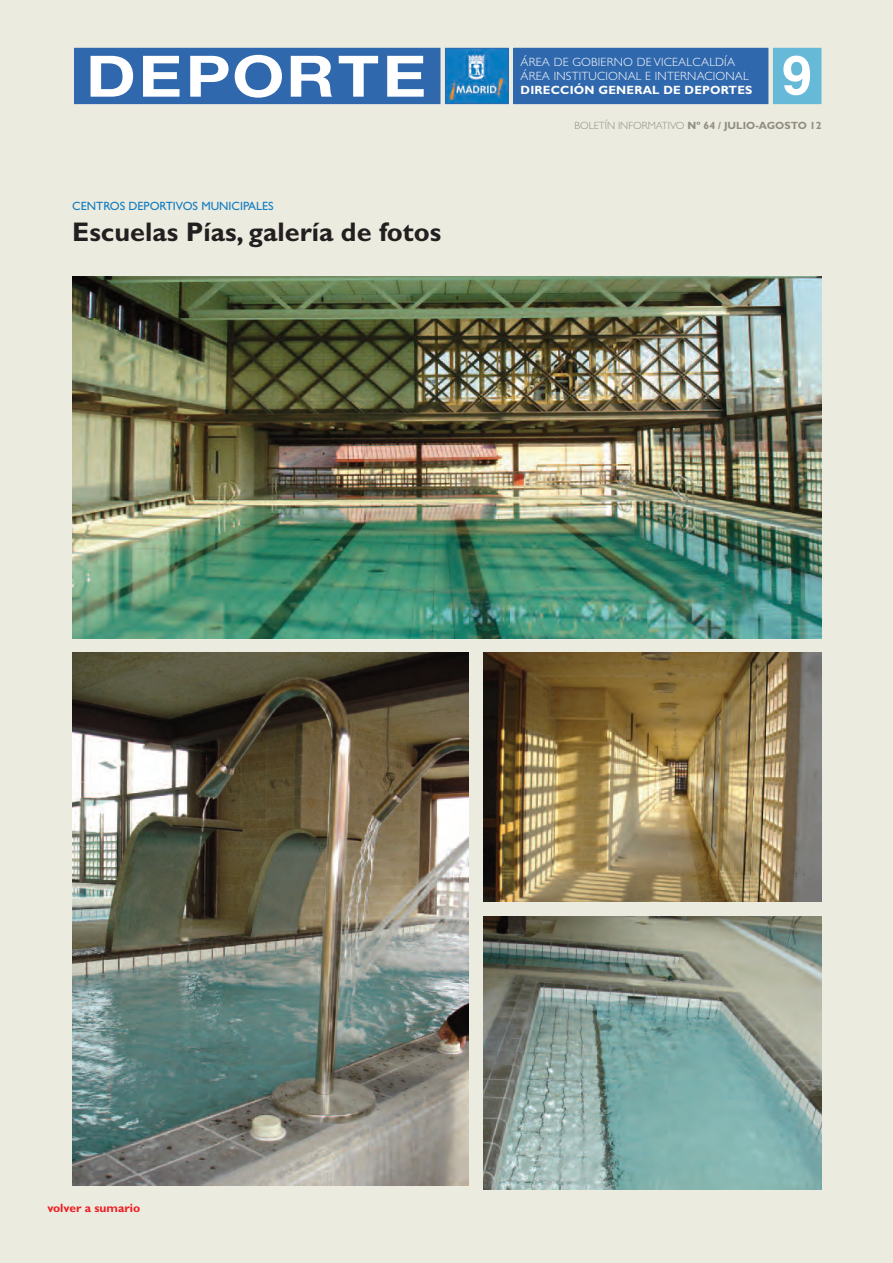
<style>
.page{position:relative;width:893px;height:1263px;background:#ecebdf}
.page>*{position:absolute;margin:0;border:0;box-sizing:border-box;transform-origin:0 0}
.t1{font:700 54px "Helvetica";color:#fff}
.t2{font:700 27px "Gill Sans";color:#231f20}
.t3{font:300 12px/14.4px "Gill Sans";color:#fff}
.t4{font:12px "Gill Sans";color:#107cc2}
.t5{font:700 12px "Gill Sans";color:#fff}
.t6{font:700 12px "Gill Sans";color:#ee1d23}
.t7{font:700 10.5px "Gill Sans";color:#8f8e80}
.s1{font-weight:300}
</style>
<div class="page">
<img style="left:447px;top:50px;width:60px;height:52px">
<div style="left:445px;top:48px;width:64px;height:56px;border:1px solid #3068ae"></div>
<div style="left:514px;top:48px;width:254px;height:56px;background:#3068ae"></div>
<div style="left:773px;top:48px;width:48px;height:56px;background:#66bad7"></div>
<div style="left:75px;top:48px;width:365px;height:56px;background:#3068ae"></div>
<svg style="left:91px;top:56px;width:42px;height:41px"></svg>
<svg style="left:143px;top:56px;width:37px;height:41px"></svg>
<svg style="left:190px;top:56px;width:39px;height:41px"></svg>
<svg style="left:235px;top:55px;width:47px;height:43px"></svg>
<svg style="left:291px;top:56px;width:41px;height:41px"></svg>
<svg style="left:339px;top:56px;width:39px;height:41px"></svg>
<svg style="left:387px;top:56px;width:37px;height:41px"></svg>
<img style="left:72px;top:276px;width:750px;height:363px">
<img style="left:484px;top:916px;width:338px;height:273px">
<img style="left:484px;top:652px;width:338px;height:249px">
<img style="left:72px;top:652px;width:397px;height:534px">
<p class="t4" style="left:72px;top:201px;width:203px">CENTROS DEPORTIVOS MUNICIPALES</p>
<h2 class="t2" style="left:72px;top:222px;width:371px">Escuelas Pías, galería de fotos</h2>
<p class="t3" style="left:521px;top:55px;width:230px">ÁREA DE GOBIERNO DE VICEALCALDÍA<br>ÁREA INSTITUCIONAL E INTERNACIONAL</p>
<p class="t5" style="left:521px;top:86px;width:233px">DIRECCIÓN GENERAL DE DEPORTES</p>
<h1 class="t1" style="left:782px;top:53px;width:32px">9</h1>
<p class="t7" style="left:574px;top:122px;width:249px"><span class="s1">BOLETÍN INFORMATIVO</span> Nº 64 / JULIO-AGOSTO 12</p>
<p class="t6" style="left:47px;top:1203px;width:94px">volver a sumario</p>
</div>
